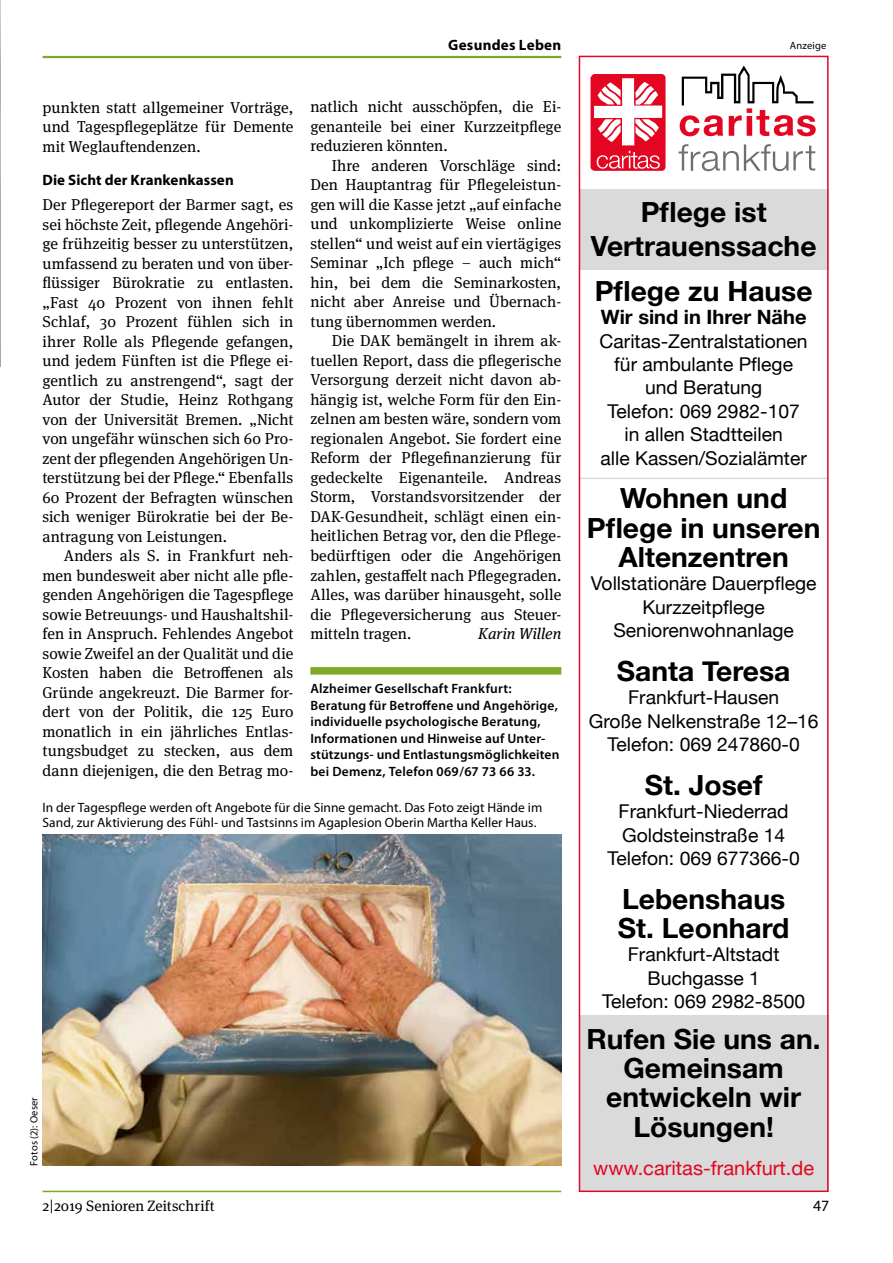
<style>
.page{position:relative;width:893px;height:1263px;background:#fff}
.page>*{position:absolute;margin:0;border:0;box-sizing:border-box;transform-origin:0 0}
.t1{font:700 27.75px/29.2px "Helvetica Neue";color:#000;text-align:center}
.t2{font:19.65px "Helvetica Neue";color:#e40521}
.t3{font:700 19.65px "Helvetica Neue";color:#000}
.t4{font:19.05px/23.4px "Helvetica Neue";color:#000;text-align:center}
.t5{font:15.75px/19.5px "Meta Serif OT";color:#000;text-align:justify}
.t6{font:italic 15.75px "Meta Serif OT";color:#000}
.t7{font:15.75px "Myriad Pro";color:#000}
.t8{font:700 15px "Myriad Pro";letter-spacing:.01em;color:#000}
.t9{font:15px "Meta Serif OT";letter-spacing:.005em;color:#000}
.t10{font:600 13.5px/16.5px "Myriad Pro";letter-spacing:.015em;color:#000}
.t11{font:13.5px/15px "Myriad Pro";letter-spacing:.005em;color:#000}
.t12{font:10.5px "Myriad Pro";letter-spacing:.015em;color:#000}
</style>
<div class="page">
<hr style="left:43px;top:1191px;width:518px;height:1px;background:#7ea826">
<img style="left:0;top:0;width:1px;height:366px">
<hr style="left:43px;top:56px;width:518px;height:2px;background:#7ea826">
<img style="left:43px;top:834px;width:518px;height:332px">
<div style="left:310px;top:667px;width:251px;height:8px;background:#7ea826"></div>
<hr style="left:579px;top:478px;width:249px;height:1px;background:#dadada">
<div style="left:579px;top:1016px;width:250px;height:176px;background:#dadada"></div>
<div style="left:579px;top:189px;width:250px;height:81px;background:#dadada"></div>
<svg style="left:680px;top:66px;width:136px;height:70px"></svg>
<svg style="left:678px;top:144px;width:137px;height:27px"></svg>
<svg style="left:590px;top:74px;width:76px;height:97px"></svg>
<p class="t8" style="left:448px;top:35px;width:115px">Gesundes Leben</p>
<p class="t5" style="left:43px;top:98px;width:252px">punkten statt allgemeiner Vorträge, und Tagespflegeplätze für Demente mit Weglauftendenzen.</p>
<p class="t8" style="left:43px;top:170px;width:193px">Die Sicht der Krankenkassen</p>
<p class="t5" style="left:43px;top:195px;width:252px">Der Pflegereport der Barmer sagt, es sei höchste Zeit, pflegende Angehöri&shy;ge frühzeitig besser zu unterstützen, umfassend zu beraten und von über&shy;flüssiger Bürokratie zu entlasten. „Fast 40 Prozent von ihnen fehlt Schlaf, 30 Prozent fühlen sich in ihrer Rolle als Pflegende gefangen, und jedem Fünften ist die Pflege ei&shy;gentlich zu anstrengend“, sagt der Autor der Studie, Heinz Rothgang von der Universität Bremen. „Nicht von ungefähr wünschen sich 60 Pro&shy;zent der pflegenden Angehörigen Un&shy;terstützung bei der Pflege.“ Ebenfalls 60 Prozent der Befragten wünschen sich weniger Bürokratie bei der Be&shy;antragung von Leistungen.</p>
<p class="t5" style="left:43px;top:546px;width:252px;text-indent:21px">Anders als S. in Frankfurt neh&shy;men bundesweit aber nicht alle pfle&shy;genden Angehörigen die Tagespflege sowie Betreuungs- und Haushaltshil&shy;fen in Anspruch. Fehlendes Angebot sowie Zweifel an der Qualität und die Kosten haben die Betroffenen als Gründe angekreuzt. Die Barmer for&shy;dert von der Politik, die 125 Euro monatlich in ein jährliches Entlas&shy;tungsbudget zu stecken, aus dem dann diejenigen, die den Betrag mo-</p>
<p class="t5" style="left:310px;top:98px;width:252px">natlich nicht ausschöpfen, die Ei&shy;genanteile bei einer Kurzzeitpflege reduzieren könnten.</p>
<p class="t5" style="left:310px;top:156px;width:252px;text-indent:21px">Ihre anderen Vorschläge sind:<br>Den Hauptantrag für Pflegeleistun&shy;gen will die Kasse jetzt „auf einfache und unkomplizierte Weise online stellen“ und weist auf ein viertägiges Seminar „Ich pflege – auch mich“ hin, bei dem die Seminarkosten, nicht aber Anreise und Übernach&shy;tung übernommen werden.</p>
<p class="t5" style="left:310px;top:332px;width:252px;text-indent:21px">Die DAK bemängelt in ihrem ak&shy;tuellen Report, dass die pflegerische Versorgung derzeit nicht davon ab&shy;hängig ist, welche Form für den Ein&shy;zelnen am besten wäre, sondern vom regionalen Angebot. Sie fordert eine Reform der Pflegefinanzierung für gedeckelte Eigenanteile. Andreas Storm, Vorstandsvorsitzender der DAK-Gesundheit, schlägt einen ein&shy;heitlichen Betrag vor, den die Pflege&shy;bedürftigen oder die Angehörigen zahlen, gestaffelt nach Pflegegraden.<br>Alles, was darüber hinausgeht, solle die Pflegeversicherung aus Steuer&shy;mitteln tragen.</p>
<p class="t6" style="left:478px;top:624px;width:85px">Karin Willen</p>
<p class="t10" style="left:310px;top:680px;width:251px">Alzheimer Gesellschaft Frankfurt:<br>Beratung für Betroffene und Angehörige, individuelle psychologische Beratung, Informationen und Hinweise auf Unter&shy;stützungs- und Entlastungsmöglichkeiten bei Demenz, Telefon 069/67 73 66 33.</p>
<p class="t11" style="left:43px;top:800px;width:501px">In der Tagespflege werden oft Angebote für die Sinne gemacht. Das Foto zeigt Hände im<br>Sand, zur Aktivierung des Fühl- und Tastsinns im Agaplesion Oberin Martha Keller Haus.</p>
<p class="t12" style="left:28px;top:1166px;width:70px;rotate:-90deg">Fotos (2): Oeser</p>
<p class="t12" style="left:790px;top:40px;width:38px">Anzeige</p>
<h1 class="t1" style="left:591px;top:196px;width:227px;line-height:33.3px">Pflege ist<br>Vertrauenssache</h1>
<h1 class="t1" style="left:595px;top:277px;width:219px">Pflege zu Hause</h1>
<p class="t3" style="left:601px;top:302px;width:207px">Wir sind in Ihrer Nähe</p>
<p class="t4" style="left:600px;top:330px;width:210px">Caritas-Zentralstationen für ambulante Pflege und Beratung<br>Telefon: 069 2982-107 in allen Stadtteilen<br>alle Kassen/Sozialämter</p>
<h1 class="t1" style="left:587px;top:485px;width:235px">Wohnen und<br>Pflege in unseren<br>Altenzentren</h1>
<p class="t4" style="left:591px;top:573px;width:227px">Vollstationäre Dauerpflege<br>Kurzzeitpflege<br>Seniorenwohnanlage</p>
<h1 class="t1" style="left:617px;top:657px;width:175px">Santa Teresa</h1>
<p class="t4" style="left:589px;top:687px;width:231px">Frankfurt-Hausen<br>Große Nelkenstraße 12–16<br>Telefon: 069 247860-0</p>
<h1 class="t1" style="left:645px;top:771px;width:119px">St. Josef</h1>
<p class="t4" style="left:607px;top:801px;width:194px">Frankfurt-Niederrad<br>Goldsteinstraße 14<br>Telefon: 069 677366-0</p>
<h1 class="t1" style="left:618px;top:885px;width:173px;text-align:left">Lebenshaus<br>St. Leonhard</h1>
<p class="t4" style="left:602px;top:944px;width:205px">Frankfurt-Altstadt<br>Buchgasse 1<br>Telefon: 069 2982-8500</p>
<h1 class="t1" style="left:587px;top:1025px;width:236px">Rufen Sie uns an.<br>Gemeinsam entwickeln wir<br>Lösungen!</h1>
<p class="t2" style="left:593px;top:1153px;width:222px">www.caritas-frankfurt.de</p>
<p class="t9" style="left:43px;top:1197px;width:174px">2|2019 Senioren Zeitschrift</p>
<p class="t7" style="left:813px;top:1197px;width:18px">47</p>
</div>
